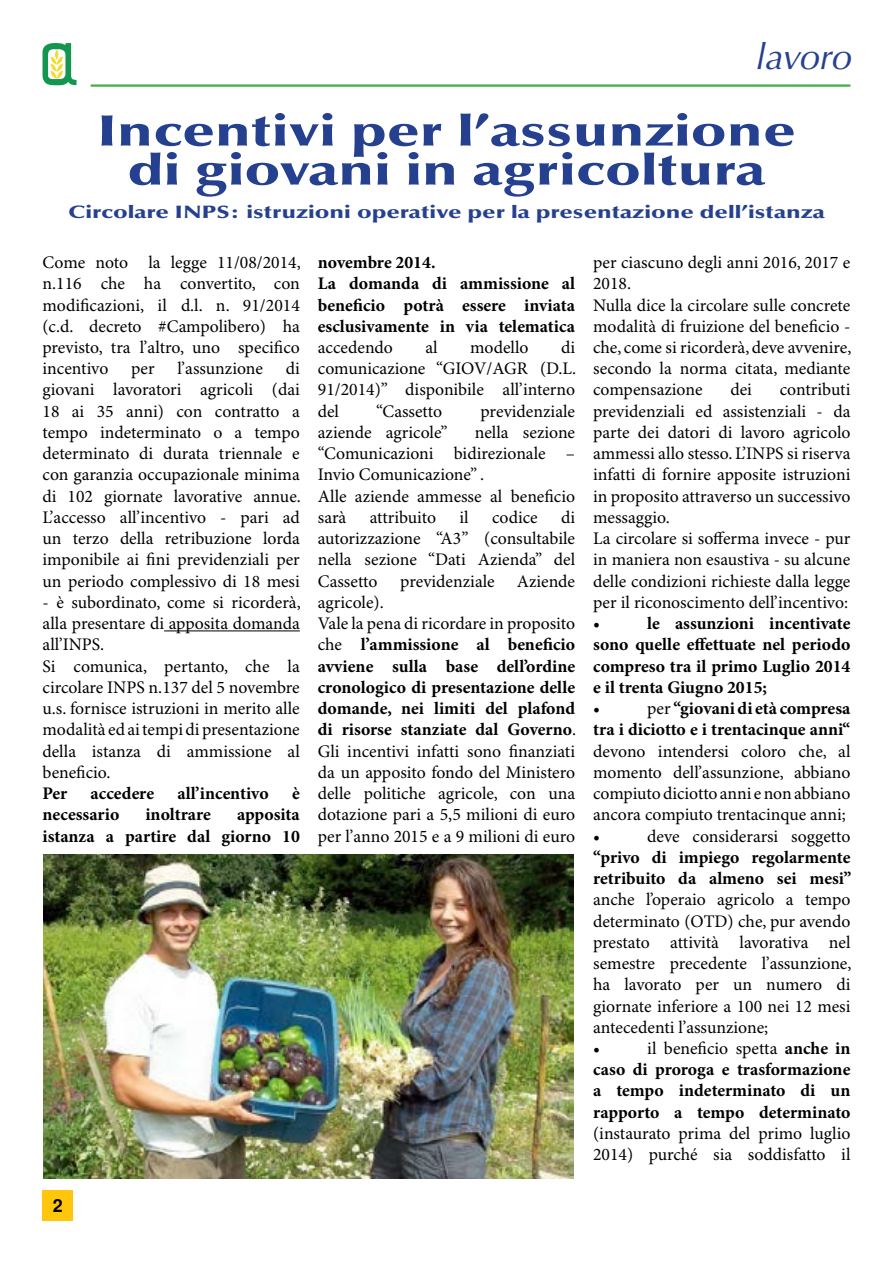
<style>
.page{position:relative;width:893px;height:1263px;background:#fff}
.page>*{position:absolute;margin:0;border:0;box-sizing:border-box;transform-origin:0 0}
.t1{font:900 43.8px/39px "Optima";color:#25408f;text-align:center;scale:1.35 1}
.t2{font:italic 36px "Optima";color:#25408f}
.t3{font:700 18px "Helvetica";color:#000}
.t4{font:900 17.85px "Optima";color:#25408f;scale:1.35 1}
.t5{font:17.7px/21.3px "Minion Pro";color:#000}
.t6{font:700 17.7px/21.3px "Minion Pro";color:#000;text-align:right}
.s1{font-weight:700}
.s2{font-weight:400}
</style>
<div class="page">
<div style="left:43px;top:1190px;width:30px;height:30px;background:#ffc60b"></div>
<svg style="left:43px;top:43px;width:34px;height:43px"></svg>
<hr style="left:91px;top:84px;width:759px;height:3px;background:#41ad49">
<hr style="left:164px;top:630px;width:136px;height:1px;background:#000">
<img style="left:44px;top:855px;width:530px;height:324px">
<h2 class="t2" style="left:754px;top:36px;width:98px">lavoro</h2>
<h1 class="t1" style="left:97px;top:112px;width:519px">Incentivi per l’assunzione di giovani in agricoltura</h1>
<p class="t4" style="left:68px;top:201px;width:562px">Circolare INPS: istruzioni operative per la presentazione dell’istanza</p>
<p class="t5" style="left:43px;top:252px;width:260px;text-align:justify">Come noto la legge 11/08/2014, n.116 che ha convertito, con modificazioni, il d.l. n. 91/2014 (c.d. decreto #Campolibero) ha previsto, tra l’altro, uno specifico incentivo</p>
<p class="t5" style="left:593px;top:252px;width:260px">per ciascuno degli anni 2016, 2017 e<br>2018.<br>Nulla dice la circolare sulle concrete modalità di fruizione del beneficio - che, come si ricorderà, deve avvenire, secondo la norma citata, mediante compensazione</p>
<p class="t6" style="left:318px;top:252px;width:259px;text-align:left">novembre 2014.<br>La domanda di ammissione al beneficio potrà essere inviata esclusivamente in via telematica</p>
<p class="t5" style="left:318px;top:337px;width:77px">accedendo</p>
<p class="t5" style="left:425px;top:337px;width:14px">al</p>
<p class="t5" style="left:470px;top:337px;width:60px">modello</p>
<p class="t5" style="left:318px;top:337px;width:260px;text-align:justify;text-indent:243px">di comunicazione “GIOV/AGR (D.L.<br>91/2014)” disponibile all’interno del</p>
<p class="t5" style="left:43px;top:359px;width:260px;text-align:justify;text-indent:243px">di giovani lavoratori agricoli (dai 18 ai 35 anni) con contratto a tempo indeterminato o a tempo determinato di durata triennale e con garanzia occupazionale minima di 102 giornate lavorative annue.<br>L’accesso all’incentivo - pari ad un terzo della retribuzione lorda imponibile ai fini previdenziali per un periodo complessivo di 18 mesi</p>
<p class="t5" style="left:43px;top:592px;width:260px">- è subordinato, come si ricorderà, alla presentare di apposita domanda all’INPS.<br>Si comunica, pertanto, che la circolare INPS n.137 del 5 novembre u.s. fornisce istruzioni in merito alle modalità ed ai tempi di presentazione della istanza di ammissione al beneficio.</p>
<p class="t6" style="left:43px;top:783px;width:26px">Per</p>
<p class="t6" style="left:91px;top:783px;width:65px">accedere</p>
<p class="t6" style="left:177px;top:783px;width:93px">all’incentivo</p>
<p class="t6" style="left:292px;top:783px;width:9px">è</p>
<p class="t6" style="left:43px;top:805px;width:78px">necessario</p>
<p class="t6" style="left:145px;top:805px;width:67px">inoltrare</p>
<p class="t5" style="left:131px;top:359px;width:25px">per</p>
<p class="t5" style="left:177px;top:359px;width:87px">l’assunzione</p>
<p class="t5" style="left:593px;top:380px;width:259px;text-indent:187px">contributi previdenziali ed assistenziali - da parte dei datori di lavoro agricolo ammessi allo stesso. L’INPS si riserva infatti di fornire apposite istruzioni in proposito attraverso un successivo messaggio.<br>La circolare si sofferma invece - pur in maniera non esaustiva - su alcune delle condizioni richieste dalla legge per il riconoscimento dell’incentivo: •</p>
<p class="t5" style="left:730px;top:380px;width:23px">dei</p>
<p class="t5" style="left:376px;top:401px;width:68px">“Cassetto</p>
<p class="t5" style="left:481px;top:401px;width:96px">previdenziale</p>
<p class="t5" style="left:318px;top:422px;width:131px">aziende agricole”</p>
<p class="t5" style="left:318px;top:422px;width:259px;text-indent:157px">nella sezione “Comunicazioni bidirezionale –<br>Invio Comunicazione” .<br>Alle aziende ammesse al beneficio sarà</p>
<p class="t5" style="left:318px;top:507px;width:259px;text-align:justify;text-indent:243px">di autorizzazione “A3” (consultabile nella sezione “Dati Azienda” del Cassetto</p>
<p class="t5" style="left:370px;top:507px;width:68px">attribuito</p>
<p class="t5" style="left:459px;top:507px;width:11px">il</p>
<p class="t5" style="left:492px;top:507px;width:47px">codice</p>
<p class="t5" style="left:400px;top:571px;width:176px">previdenziale Aziende</p>
<p class="t5" style="left:318px;top:592px;width:260px">agricole).<br>Vale la pena di ricordare in proposito che <span class="s1">l’ammissione al beneficio avviene sulla base dell’ordine cronologico di presentazione delle domande, nei limiti del plafond di risorse stanziate dal Governo</span>.<br>Gli incentivi infatti sono finanziati da un apposito fondo del Ministero delle politiche agricole, con una dotazione pari a 5,5 milioni di euro per l’anno 2015 e a 9 milioni di euro</p>
<p class="t6" style="left:593px;top:613px;width:259px;text-align:justify;text-indent:54px">le assunzioni incentivate sono quelle effettuate nel periodo compreso tra il primo Luglio 2014 e il trenta Giugno 2015;</p>
<p class="t5" style="left:593px;top:698px;width:8px">•</p>
<p class="t6" style="left:593px;top:698px;width:259px"><span class="s2">per</span> “giovani di età compresa<br>tra i diciotto e i trentacinque anni“</p>
<p class="t5" style="left:593px;top:741px;width:259px">devono intendersi coloro che, al momento dell’assunzione, abbiano compiuto diciotto anni e non abbiano ancora compiuto trentacinque anni; •</p>
<p class="t6" style="left:43px;top:805px;width:259px">apposita<br>istanza a partire dal giorno 10</p>
<p class="t5" style="left:647px;top:826px;width:205px">deve considerarsi soggetto</p>
<p class="t6" style="left:593px;top:847px;width:260px;text-align:left">“privo di impiego regolarmente retribuito da almeno sei mesi”</p>
<p class="t5" style="left:593px;top:890px;width:260px">anche l’operaio agricolo a tempo determinato (OTD) che, pur avendo prestato attività lavorativa nel semestre precedente l’assunzione, ha lavorato per un numero di giornate inferiore a 100 nei 12 mesi antecedenti l’assunzione;<br>•</p>
<p class="t6" style="left:593px;top:1038px;width:259px;text-align:justify;text-indent:54px"><span class="s2">il beneficio spetta</span> anche in caso di proroga e trasformazione a tempo indeterminato di un rapporto a tempo determinato</p>
<p class="t5" style="left:593px;top:1123px;width:259px">(instaurato prima del primo luglio<br>2014) purché sia soddisfatto il</p>
<p class="t3" style="left:53px;top:1195px;width:12px">2</p>
</div>
